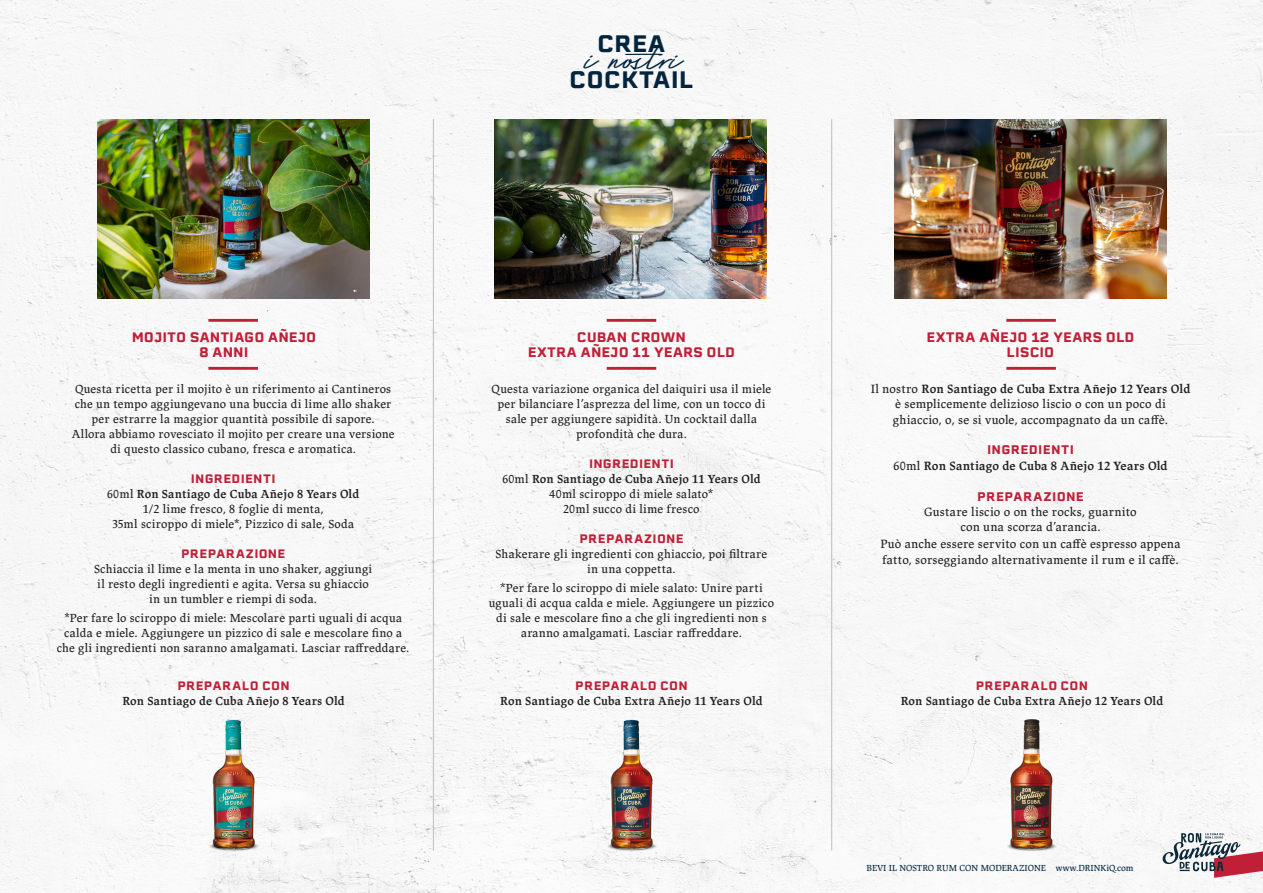
<style>
.page{position:relative;width:1263px;height:893px;background:#fff}
.page>*{position:absolute;margin:0;border:0;box-sizing:border-box;transform-origin:0 0}
.t1{font:49.5px "Bayshore";color:#02253d}
.t2{font:500 23.4px "Erbaum";color:#02253d}
.NEW_TITLE{font:500 13.5px/15px "Erbaum";color:#c01f37;text-align:center}
.NEW_BODY{font:12.3px/15.3px "Lapture";letter-spacing:.01em;color:#231f20;text-align:center}
.NEW_BODY-2{font:600 12.3px/15.8px "Lapture";letter-spacing:.01em;color:#231f20;text-align:center}
.NEW_BODY-3{font:12px/15px "Lapture";letter-spacing:.015em;color:#231f20;text-align:center}
.NEW_BODY-4{font:600 12px/15.8px "Lapture";letter-spacing:.01em;color:#231f20;text-align:center}
.t3{font:9px "Lapture";color:#02253d}
.s1{font-family:"Erbaum";font-weight:500;color:#c01f37}
.s2{font-weight:600}
.s3{font-weight:400}
</style>
<div class="page">
<img style="left:0;top:0;width:1263px;height:893px">
<img style="left:98px;top:119px;width:272px;height:180px">
<img style="left:495px;top:119px;width:272px;height:180px">
<img style="left:894px;top:119px;width:272px;height:180px">
<svg style="left:1162px;top:833px;width:101px;height:45px"></svg>
<hr style="left:433px;top:119px;width:1px;height:731px;background:#bcbdc0">
<hr style="left:831px;top:119px;width:1px;height:731px;background:#bcbdc0">
<hr style="left:208px;top:319px;width:50px;height:3px;background:#c01f37">
<hr style="left:208px;top:367px;width:50px;height:3px;background:#c01f37">
<hr style="left:607px;top:319px;width:49px;height:3px;background:#c01f37">
<hr style="left:607px;top:367px;width:49px;height:3px;background:#c01f37">
<hr style="left:1006px;top:319px;width:50px;height:3px;background:#c01f37">
<hr style="left:1006px;top:367px;width:50px;height:3px;background:#c01f37">
<img style="left:599px;top:719px;width:65px;height:146px">
<img style="left:995px;top:712px;width:73px;height:152px">
<img style="left:200px;top:719px;width:66px;height:146px">
<p class="t2" style="left:597px;top:27px;width:70px">CREA</p>
<p class="t2" style="left:569px;top:63px;width:126px">COCKTAIL</p>
<p class="t1" style="left:587px;top:22px;width:102px">i nostri</p>
<p class="NEW_TITLE" style="left:132px;top:329px;width:186px">MOJITO SANTIAGO AÑEJO<br>8 ANNI</p>
<p class="NEW_TITLE" style="left:927px;top:329px;width:209px">EXTRA AÑEJO 12 YEARS OLD<br>LISCIO</p>
<p class="NEW_TITLE" style="left:528px;top:329px;width:209px">CUBAN CROWN<br>EXTRA AÑEJO 11 YEARS OLD</p>
<p class="NEW_BODY-3" style="left:72px;top:381px;width:324px">Questa ricetta per il mojito è un riferimento ai Cantineros che un tempo aggiungevano una buccia di lime allo shaker per estrarre la maggior quantità possibile di sapore.<br>Allora abbiamo rovesciato il mojito per creare una versione di questo classico cubano, fresca e aromatica.</p>
<p class="NEW_BODY-3" style="left:107px;top:471px;width:254px"><span class="s1">INGREDIENTI<br></span>60ml <span class="s2">Ron Santiago de Cuba Añejo 8 Years Old </span>1/2 lime fresco, 8 foglie di menta,<br>35ml sciroppo di miele*, Pizzico di sale, Soda</p>
<p class="NEW_BODY-3" style="left:94px;top:546px;width:280px"><span class="s1">PREPARAZIONE<br></span>Schiaccia il lime e la menta in uno shaker, aggiungi il resto degli ingredienti e agita. Versa su ghiaccio in un tumbler e riempi di soda.</p>
<p class="NEW_BODY-3" style="left:57px;top:610px;width:354px">*Per fare lo sciroppo di miele: Mescolare parti uguali di acqua calda e miele. Aggiungere un pizzico di sale e mescolare fino a che gli ingredienti non saranno amalgamati. Lasciar raffreddare.</p>
<p class="NEW_BODY-3" style="left:492px;top:381px;width:281px">Questa variazione organica del daiquiri usa il miele per bilanciare l’asprezza del lime, con un tocco di sale per aggiungere sapidità. Un cocktail dalla profondità che dura.</p>
<p class="NEW_BODY-3" style="left:502px;top:456px;width:260px"><span class="s1">INGREDIENTI<br></span>60ml <span class="s2">Ron Santiago de Cuba Añejo 11 Years Old<br></span>40ml sciroppo di miele salato*<br>20ml succo di lime fresco</p>
<p class="NEW_BODY-3" style="left:496px;top:531px;width:273px"><span class="s1">PREPARAZIONE<br></span>Shakerare gli ingredienti con ghiaccio, poi filtrare in una coppetta.</p>
<p class="NEW_BODY-3" style="left:489px;top:580px;width:287px">*Per fare lo sciroppo di miele salato: Unire parti uguali di acqua calda e miele. Aggiungere un pizzico di sale e mescolare fino a che gli ingredienti non s aranno amalgamati. Lasciar raffreddare.</p>
<p class="NEW_BODY" style="left:871px;top:381px;width:321px">Il nostro <span class="s2">Ron Santiago de Cuba Extra Añejo 12 Years Old </span>è semplicemente delizioso liscio o con un poco di ghiaccio, o, se si vuole, accompagnato da un caffè.</p>
<p class="NEW_BODY-2" style="left:893px;top:442px;width:276px"><span class="s1">INGREDIENTI<br></span><span class="s3">60ml</span> Ron Santiago de Cuba 8 Añejo 12 Years Old</p>
<p class="NEW_BODY" style="left:924px;top:489px;width:214px"><span class="s1">PREPARAZIONE<br></span>Gustare liscio o on the rocks, guarnito con una scorza d’arancia.</p>
<p class="NEW_BODY" style="left:880px;top:536px;width:301px;line-height:15.8px;text-align:left">Può anche essere servito con un caffè espresso appena fatto, sorseggiando alternativamente il rum e il caffè.</p>
<p class="NEW_BODY-4" style="left:122px;top:678px;width:224px"><span class="s1">PREPARALO CON<br></span>Ron Santiago de Cuba Añejo 8 Years Old</p>
<p class="NEW_BODY-4" style="left:901px;top:678px;width:264px"><span class="s1">PREPARALO CON<br></span>Ron Santiago de Cuba Extra Añejo 12 Years Old</p>
<p class="NEW_BODY-4" style="left:500px;top:678px;width:264px"><span class="s1">PREPARALO CON<br></span>Ron Santiago de Cuba Extra Añejo 11 Years Old</p>
<p class="t3" style="left:866px;top:863px;width:268px">BEVI IL NOSTRO RUM CON MODERAZIONE www.DRINKiQ.com</p>
</div>
